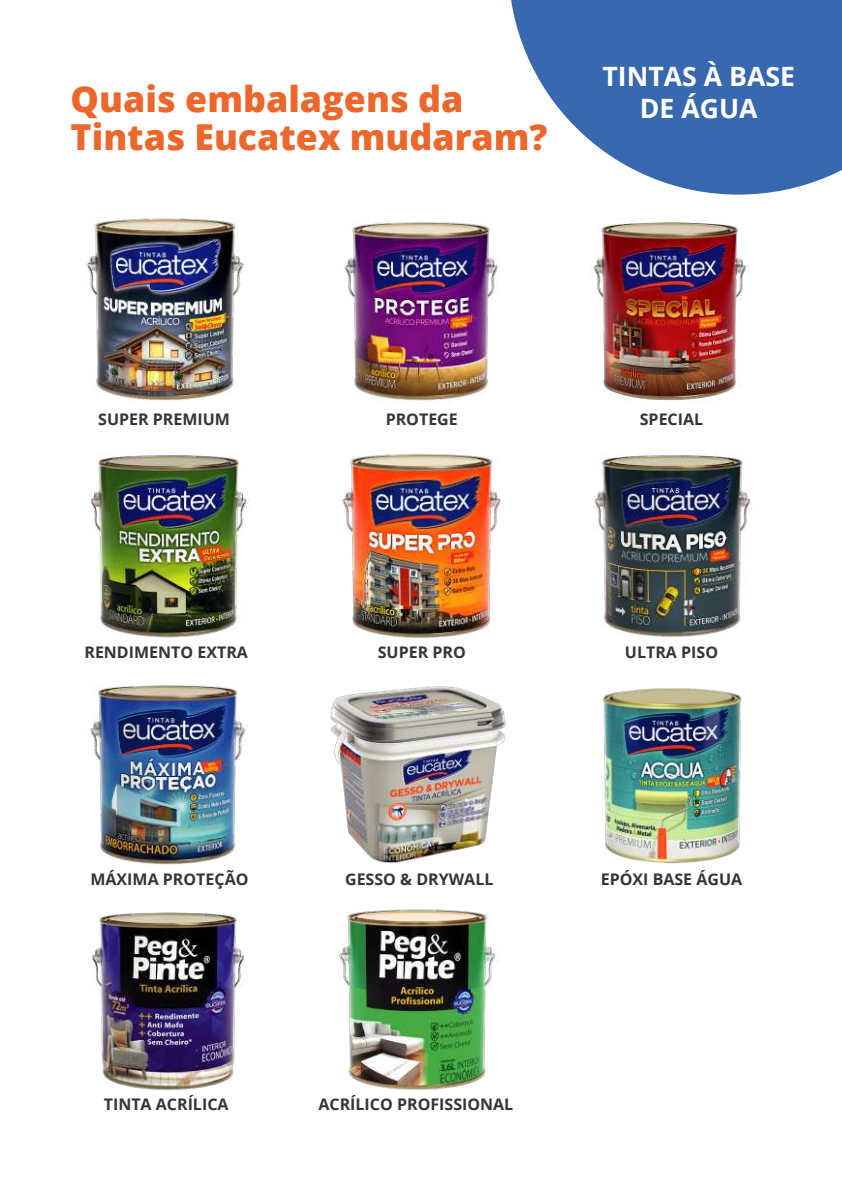
<style>
.page{position:relative;width:842px;height:1191px;background:#fff}
.page>*{position:absolute;margin:0;border:0;box-sizing:border-box;transform-origin:0 0}
.t1{font:800 35.8px/38px "Open Sans";color:#ec672c}
.t2{font:700 26.6px/32px "Open Sans";color:#fff;text-align:center}
.t3{font:700 16px "Open Sans";color:#353535}
</style>
<div class="page">
<svg style="left:511px;top:0;width:330px;height:195px;fill:#3868ae"></svg>
<img style="left:84px;top:218px;width:161px;height:183px">
<img style="left:344px;top:222px;width:155px;height:181px">
<img style="left:593px;top:218px;width:154px;height:183px">
<img style="left:90px;top:455px;width:160px;height:183px">
<img style="left:337px;top:453px;width:164px;height:186px">
<img style="left:89px;top:685px;width:158px;height:180px">
<img style="left:330px;top:686px;width:176px;height:177px">
<img style="left:603px;top:688px;width:139px;height:176px">
<img style="left:593px;top:454px;width:161px;height:183px">
<img style="left:92px;top:912px;width:153px;height:178px">
<img style="left:338px;top:909px;width:161px;height:181px">
<h1 class="t1" style="left:71px;top:78px;width:478px">Quais embalagens da<br>Tintas Eucatex mudaram?</h1>
<h2 class="t2" style="left:602px;top:60px;width:194px">TINTAS À BASE<br>DE ÁGUA</h2>
<p class="t3" style="left:98px;top:408px;width:133px">SUPER PREMIUM</p>
<p class="t3" style="left:385px;top:408px;width:74px">PROTEGE</p>
<p class="t3" style="left:639px;top:408px;width:65px">SPECIAL</p>
<p class="t3" style="left:84px;top:641px;width:165px">RENDIMENTO EXTRA</p>
<p class="t3" style="left:377px;top:641px;width:89px">SUPER PRO</p>
<p class="t3" style="left:624px;top:641px;width:95px">ULTRA PISO</p>
<p class="t3" style="left:90px;top:868px;width:159px">MÁXIMA PROTEÇÃO</p>
<p class="t3" style="left:345px;top:868px;width:150px">GESSO &amp; DRYWALL</p>
<p class="t3" style="left:600px;top:868px;width:143px">EPÓXI BASE ÁGUA</p>
<p class="t3" style="left:104px;top:1093px;width:126px">TINTA ACRÍLICA</p>
<p class="t3" style="left:318px;top:1093px;width:196px">ACRÍLICO PROFISSIONAL</p>
</div>
